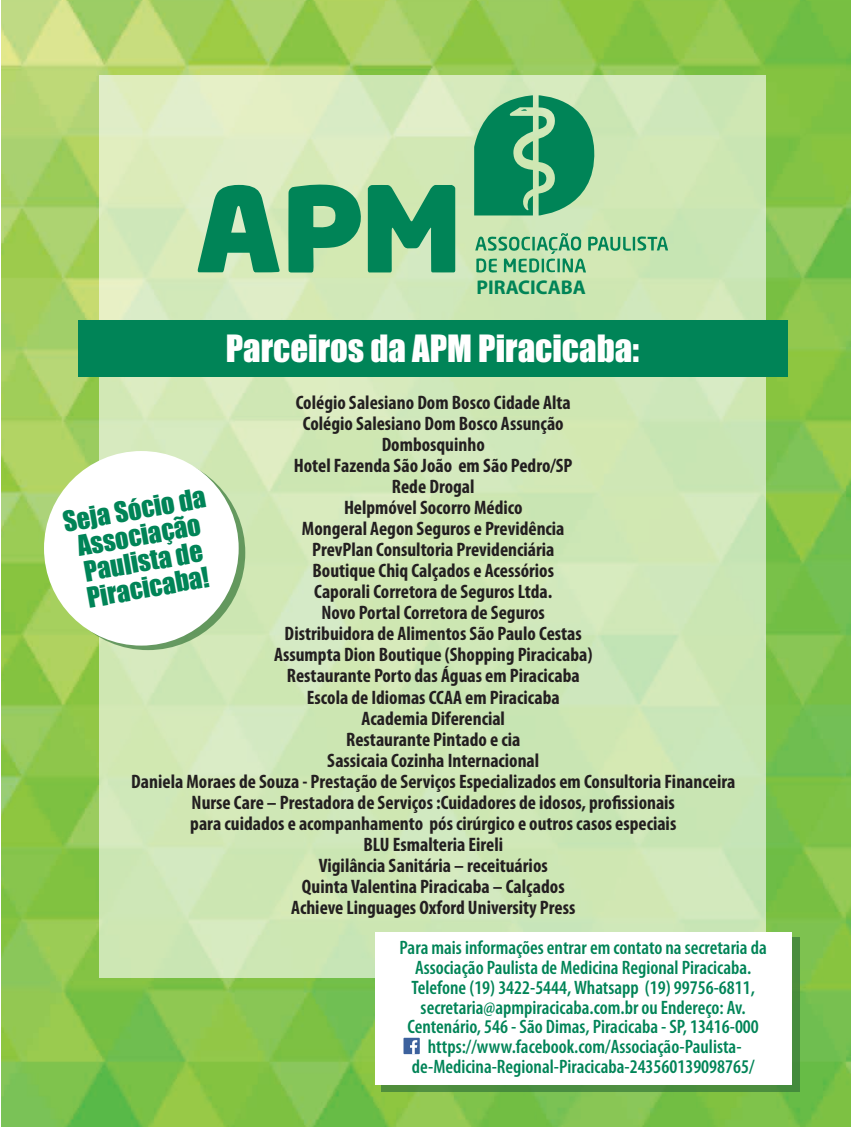
<style>
.page{position:relative;width:851px;height:1127px;background:#fff}
.page>*{position:absolute;margin:0;border:0;box-sizing:border-box;transform-origin:0 0}
.t1{font:34.8px "Impact";color:#fff}
.t2{font:26.25px/26.2px "Impact";color:#008457;text-align:center}
.t3{font:700 19.95px "Myriad Pro";color:#008457}
.t4{font:700 condensed 19.5px/21px "Myriad Pro";color:#231f20;text-align:center}
.t5{font:600 condensed 19.5px/19.8px "Myriad Pro";color:#008457;text-align:center}
</style>
<div class="page">
<img style="left:1px;top:0;width:849px;height:1127px">
<div style="left:100px;top:75px;width:665px;height:902px;background:#fff;opacity:.6"></div>
<svg style="left:474px;top:95px;width:122px;height:120px;background:#3ea273"></svg>
<svg style="left:198px;top:185px;width:82px;height:88px;background:#50a97d"></svg>
<svg style="left:288px;top:183px;width:167px;height:90px;background:#48a677"></svg>
<svg style="left:475px;top:233px;width:193px;height:40px;background:#9dcf9e"></svg>
<div style="left:51px;top:455px;width:194px;height:195px;background:#367739;border-radius:50%;opacity:.7"></div>
<div style="left:44px;top:451px;width:195px;height:194px;background:#fff;border-radius:50%"></div>
<div style="left:78px;top:320px;width:709px;height:57px;background:#008457"></div>
<div style="left:381px;top:938px;width:418px;height:154px;background:#4c8d3e"></div>
<div style="left:375px;top:932px;width:416px;height:153px;background:#fff"></div>
<div style="left:403px;top:1038px;width:16px;height:16px;background:#3c619d"></div>
<svg style="left:410px;top:1040px;width:7px;height:14px"></svg>
<p class="t3" style="left:476px;top:274px;width:111px">PIRACICABA</p>
<h1 class="t1" style="left:226px;top:321px;width:415px">Parceiros da APM Piracicaba:</h1>
<p class="t4" style="left:131px;top:392px;width:605px">Colégio Salesiano Dom Bosco Cidade Alta<br>Colégio Salesiano Dom Bosco Assunção<br>Dombosquinho<br>Hotel Fazenda São João em São Pedro/SP<br>Rede Drogal<br>Helpmóvel Socorro Médico<br>Mongeral Aegon Seguros e Previdência<br>PrevPlan Consultoria Previdenciária<br>Boutique Chiq Calçados e Acessórios<br>Caporali Corretora de Seguros Ltda.<br>Novo Portal Corretora de Seguros<br>Distribuidora de Alimentos São Paulo Cestas<br>Assumpta Dion Boutique (Shopping Piracicaba)<br>Restaurante Porto das Águas em Piracicaba<br>Escola de Idiomas CCAA em Piracicaba<br>Academia Diferencial<br>Restaurante Pintado e cia<br>Sassicaia Cozinha Internacional<br>Daniela Moraes de Souza - Prestação de Serviços Especializados em Consultoria Financeira Nurse Care – Prestadora de Serviços :Cuidadores de idosos, profissionais<br>para cuidados e acompanhamento pós cirúrgico e outros casos especiais<br>BLU Esmalteria Eireli<br>Vigilância Sanitária – receituários<br>Quinta Valentina Piracicaba – Calçados<br>Achieve Linguages Oxford University Press</p>
<p class="t5" style="left:399px;top:938px;width:368px">Para mais informações entrar em contato na secretaria da Associação Paulista de Medicina Regional Piracicaba.<br>Telefone (19) 3422-5444, Whatsapp (19) 99756-6811, secretaria@apmpiracicaba.com.br ou Endereço: Av.<br>Centenário, 546 - São Dimas, Piracicaba - SP, 13416-000 https://www.facebook.com/Associação-Paulista&shy;de-Medicina-Regional-Piracicaba-243560139098765/</p>
<h2 class="t2" style="left:61px;top:508px;width:146px;rotate:-10deg">Seja Sócio da<br>Associação<br>Paulista de<br>Piracicaba!</h2>
</div>
